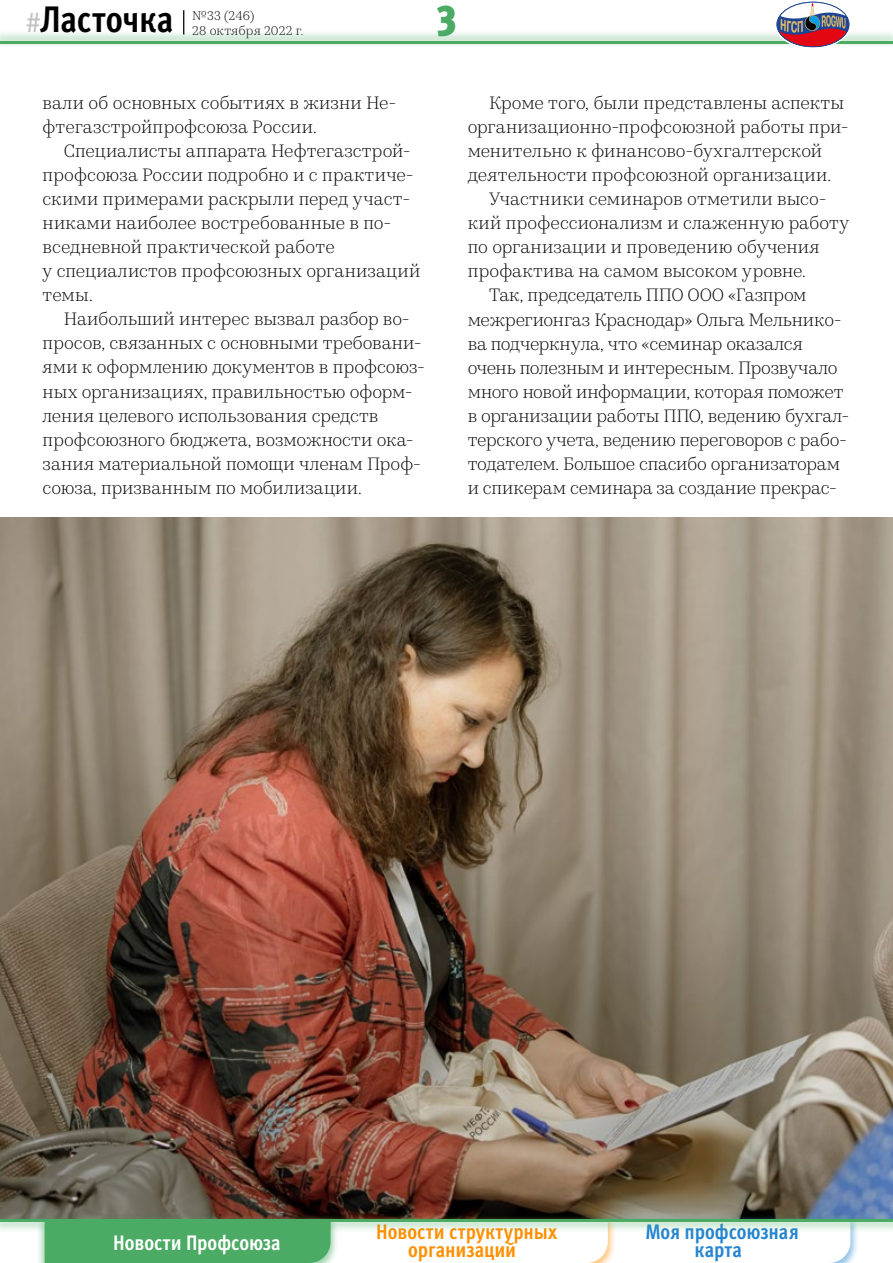
<style>
.page{position:relative;width:893px;height:1263px;background:#fff}
.page>*{position:absolute;margin:0;border:0;box-sizing:border-box;transform-origin:0 0}
.t1{font:900 condensed 43.5px "Meta Pro";color:#4baa64}
.t2{font:700 condensed 36.9px "Meta Pro";letter-spacing:-.005em;color:#000}
.t3{font:700 condensed 21px/18px "Meta Pro";color:#ff9000;text-align:center}
.t4{font:700 condensed 21px/18px "Meta Pro";letter-spacing:-.005em;color:#2585d0;text-align:center}
.t5{font:700 condensed 21px "Meta Pro";color:#fff}
.t6{font:300 18px/24px "Kazimir Text";color:#000}
.t7{font:300 12.75px/15px "Kazimir Text";letter-spacing:.015em;color:#000}
.s1{font-weight:400;font-stretch:normal;font-size:27px;color:#c6c1bf}
</style>
<div class="page">
<img style="left:0;top:518px;width:893px;height:696px">
<svg style="left:183px;top:10px;width:1px;height:19px"></svg>
<svg style="left:45px;top:1233px;width:805px;height:30px"></svg>
<div style="left:0;top:1214px;width:893px;height:19px;background:#4baa64;opacity:.3"></div>
<hr style="left:0;top:1219px;width:893px;height:3px;background:#4baa64">
<div style="left:0;top:29px;width:893px;height:19px;background:#4baa64;opacity:.3"></div>
<hr style="left:0;top:41px;width:893px;height:3px;background:#4baa64">
<svg style="left:775px;top:2px;width:75px;height:46px"></svg>
<div style="left:775px;top:0;width:75px;height:48px;border:1px solid #fff;border-radius:50%"></div>
<h2 class="t2" style="left:26px;top:-9px;width:149px"><span class="s1">#</span>Ласточка</h2>
<p class="t7" style="left:192px;top:7px;width:113px">№33 (246)<br>28 октября 2022 г.</p>
<h1 class="t1" style="left:436px;top:-14px;width:22px">3</h1>
<p class="t6" style="left:43px;top:90px;width:355px">вали об основных событиях в жизни Не&shy;фтегазстройпрофсоюза России.</p>
<p class="t6" style="left:43px;top:138px;width:379px;text-indent:21px">Специалисты аппарата Нефтегазстрой&shy;профсоюза России подробно и с практиче&shy;скими примерами раскрыли перед участ&shy;никами наиболее востребованные в по&shy;вседневной практической работе<br>у специалистов профсоюзных организаций темы.</p>
<p class="t6" style="left:43px;top:306px;width:384px;text-indent:21px">Наибольший интерес вызвал разбор во&shy;просов, связанных с основными требовани&shy;ями к оформлению документов в профсоюз&shy;ных организациях, правильностью оформ&shy;ления целевого использования средств профсоюзного бюджета, возможности ока&shy;зания материальной помощи членам Проф&shy;союза, призванным по мобилизации.</p>
<p class="t6" style="left:489px;top:90px;width:357px">Кроме того, были представлены аспекты</p>
<p class="t6" style="left:468px;top:114px;width:382px">организационно-профсоюзной работы при-</p>
<p class="t6" style="left:468px;top:138px;width:356px">менительно к финансово-бухгалтерской</p>
<p class="t6" style="left:468px;top:162px;width:365px">деятельности профсоюзной организации.</p>
<p class="t6" style="left:489px;top:186px;width:339px">Участники семинаров отметили высо-</p>
<p class="t6" style="left:468px;top:210px;width:383px">кий профессионализм и слаженную работу</p>
<p class="t6" style="left:468px;top:234px;width:353px">по организации и проведению обучения</p>
<p class="t6" style="left:468px;top:258px;width:340px">профактива на самом высоком уровне.</p>
<p class="t6" style="left:489px;top:282px;width:319px">Так, председатель ППО ООО «Газпром</p>
<p class="t6" style="left:468px;top:306px;width:375px">межрегионгаз Краснодар» Ольга Мельнико-</p>
<p class="t6" style="left:468px;top:330px;width:337px">ва подчеркнула, что «семинар оказался</p>
<p class="t6" style="left:468px;top:354px;width:371px">очень полезным и интересным. Прозвучало</p>
<p class="t6" style="left:468px;top:378px;width:377px">много новой информации, которая поможет</p>
<p class="t6" style="left:468px;top:402px;width:383px">в организации работы ППО, ведению бухгал-</p>
<p class="t6" style="left:468px;top:426px;width:381px">терского учета, ведению переговоров с рабо-</p>
<p class="t6" style="left:468px;top:450px;width:374px">тодателем. Большое спасибо организаторам</p>
<p class="t6" style="left:468px;top:474px;width:371px">и спикерам семинара за создание прекрас-</p>
<p class="t5" style="left:113px;top:1226px;width:169px">Новости Профсоюза</p>
<p class="t3" style="left:376px;top:1222px;width:182px">Новости структурных организаций</p>
<p class="t4" style="left:645px;top:1222px;width:155px">Моя профсоюзная карта</p>
</div>
